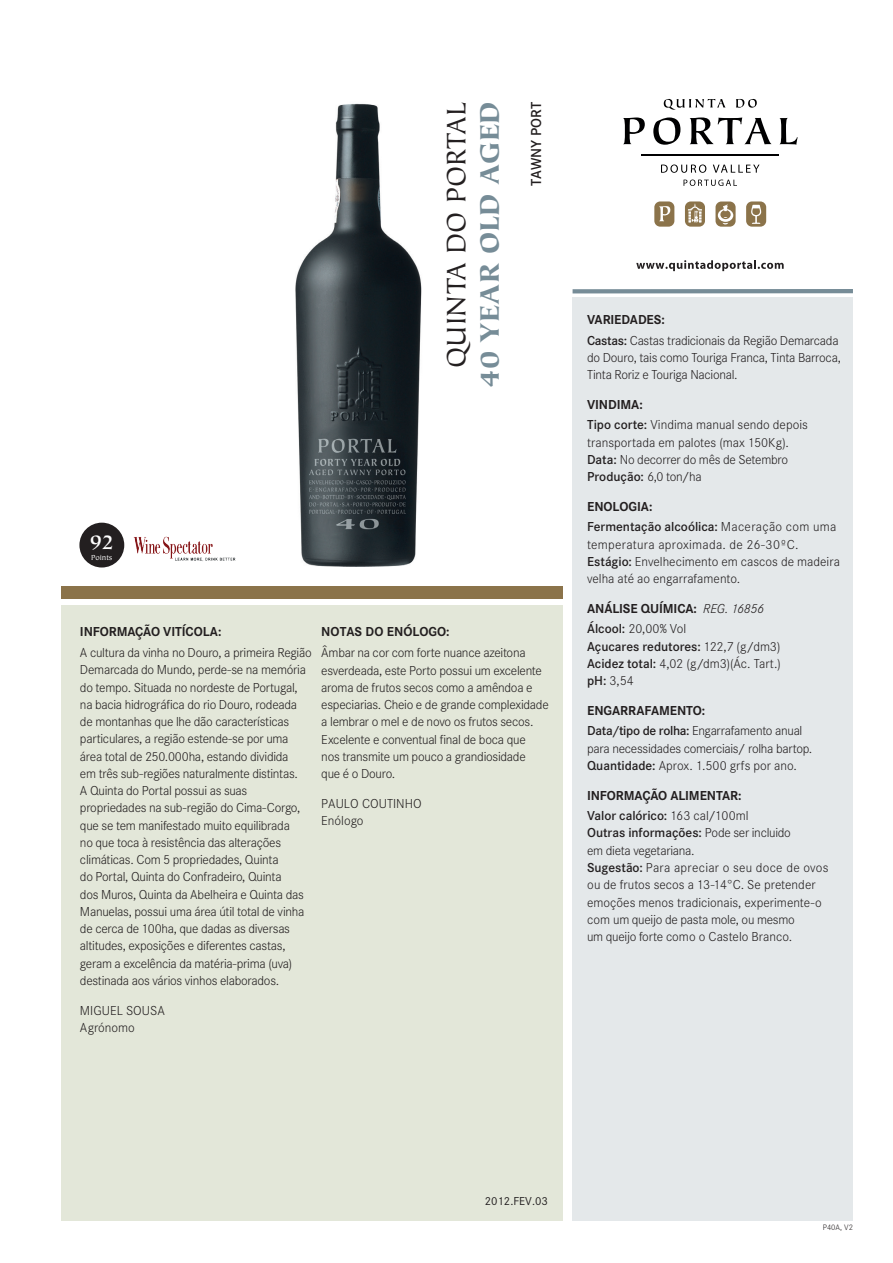
<style>
.page{position:relative;width:893px;height:1263px;background:#fff}
.page>*{position:absolute;margin:0;border:0;box-sizing:border-box;transform-origin:0 0}
.t1{font:30px "Tiepolo Std";color:#231f20}
.t2{font:900 30px "Tiepolo Std";color:#768c97}
.t3{font:700 22.5px "Tiepolo Std";color:#fff}
.t4{font:600 15px "Corporate S";color:#231f20}
.t5{font:300 13.5px/17.2px "Corporate S";letter-spacing:-.02em;color:#231f20}
.t6{font:300 13.5px/17.2px "Corporate S";color:#231f20}
.t7{font:700 13.5px/20.2px "Corporate S";letter-spacing:-.005em;color:#231f20}
.t8{font:600 13.5px/20.2px "Corporate S";color:#231f20}
.t9{font:12px "Corporate S";color:#231f20}
.t10{font:300 8.25px "Corporate S";color:#231f20}
.t11{font:8.1px "Tiepolo Std";color:#fff}
.s1{font-weight:700}
.s2{font-weight:600}
.s3{font-weight:300}
.s4{font-weight:300;font-style:italic}
</style>
<div class="page">
<div style="left:61px;top:605px;width:502px;height:615px;background:#e3e7d9"></div>
<div style="left:61px;top:586px;width:502px;height:12px;background:#8b734a"></div>
<hr style="left:573px;top:289px;width:280px;height:4px;background:#768c97">
<div style="left:573px;top:297px;width:280px;height:923px;background:#e4e8ea"></div>
<svg style="left:636px;top:260px;width:148px;height:11px"></svg>
<hr style="left:642px;top:154px;width:137px;height:1px;background:#000001">
<svg style="left:683px;top:180px;width:54px;height:6px"></svg>
<svg style="left:661px;top:164px;width:45px;height:9px"></svg>
<svg style="left:713px;top:165px;width:46px;height:8px"></svg>
<svg style="left:623px;top:99px;width:175px;height:46px"></svg>
<svg style="left:654px;top:201px;width:20px;height:26px"></svg>
<svg style="left:685px;top:201px;width:20px;height:26px"></svg>
<svg style="left:715px;top:201px;width:21px;height:26px"></svg>
<svg style="left:746px;top:201px;width:20px;height:26px"></svg>
<img style="left:295px;top:103px;width:127px;height:464px">
<img style="left:133px;top:536px;width:103px;height:25px">
<div style="left:79px;top:523px;width:45px;height:44px;background:#231f20;border-radius:50%"></div>
<h1 class="t1" style="left:440px;top:368px;width:267px;rotate:-90deg">QUINTA DO PORTAL</h1>
<h1 class="t2" style="left:473px;top:388px;width:287px;rotate:-90deg">40 YEAR OLD AGED</h1>
<p class="t4" style="left:528px;top:186px;width:86px;rotate:-90deg">TAWNY PORT</p>
<h2 class="t3" style="left:90px;top:530px;width:26px">92</h2>
<p class="t11" style="left:91px;top:553px;width:23px">Points</p>
<p class="t7" style="left:80px;top:622px;width:143px">INFORMAÇÃO VITÍCOLA:</p>
<p class="t5" style="left:80px;top:644px;width:233px">A cultura da vinha no Douro, a primeira Região Demarcada do Mundo, perde-se na memória do tempo. Situada no nordeste de Portugal, na bacia hidrográfica do rio Douro, rodeada de montanhas que lhe dão características particulares, a região estende-se por uma área total de 250.000ha, estando dividida<br>em três sub-regiões naturalmente distintas.<br>A Quinta do Portal possui as suas propriedades na sub-região do Cima-Corgo, que se tem manifestado muito equilibrada<br>no que toca à resistência das alterações climáticas. Com 5 propriedades, Quinta<br>do Portal, Quinta do Confradeiro, Quinta<br>dos Muros, Quinta da Abelheira e Quinta das Manuelas, possui uma área útil total de vinha de cerca de 100ha, que dadas as diversas altitudes, exposições e diferentes castas, geram a excelência da matéria-prima (uva) destinada aos vários vinhos elaborados.</p>
<p class="t6" style="left:80px;top:1002px;width:86px">MIGUEL SOUSA<br>Agrónomo</p>
<p class="t7" style="left:321px;top:621px;width:130px">NOTAS DO ENÓLOGO:</p>
<p class="t5" style="left:321px;top:644px;width:229px">Âmbar na cor com forte nuance azeitona esverdeada, este Porto possui um excelente aroma de frutos secos como a amêndoa e especiarias. Cheio e de grande complexidade a lembrar o mel e de novo os frutos secos.<br>Excelente e conventual final de boca que<br>nos transmite um pouco a grandiosidade<br>que é o Douro.</p>
<p class="t6" style="left:321px;top:795px;width:102px">PAULO COUTINHO<br>Enólogo</p>
<p class="t5" style="left:587px;top:310px;width:253px;line-height:20.2px"><span class="s1">VARIEDADES:<br></span><span class="s2">Castas:</span> Castas tradicionais da Região Demarcada</p>
<p class="t5" style="left:587px;top:349px;width:255px">do Douro, tais como Touriga Franca, Tinta Barroca,<br>Tinta Roriz e Touriga Nacional.</p>
<p class="t6" style="left:587px;top:395px;width:222px;line-height:20.2px"><span class="s1">VINDIMA:<br></span><span class="s2">Tipo corte:</span> Vindima manual sendo depois</p>
<p class="t5" style="left:587px;top:434px;width:203px;text-align:justify">transportada em palotes (max 150Kg).<br><span class="s2">Data:</span> No decorrer do mês de Setembro <span class="s2">Produção:</span> 6,0 ton/ha</p>
<p class="t8" style="left:587px;top:497px;width:251px"><span class="s1">ENOLOGIA:<br></span>Fermentação alcoólica: <span class="s3">Maceração com uma</span></p>
<p class="t6" style="left:587px;top:536px;width:254px">temperatura aproximada. de 26-30ºC.<br><span class="s2">Estágio:</span> Envelhecimento em cascos de madeira velha até ao engarrafamento.</p>
<p class="t7" style="left:587px;top:599px;width:178px">ANÁLISE QUÍMICA: <span class="s4">REG. 16856<br></span><span class="s2">Álcool:</span> <span class="s3">20,00% Vol</span></p>
<p class="t5" style="left:587px;top:638px;width:195px;text-align:justify"><span class="s2">Açucares redutores:</span> 122,7 (g/dm3)<br><span class="s2">Acidez total:</span> 4,02 (g/dm3)(Ác. Tart.) <span class="s2">pH:</span> 3,54</p>
<p class="t5" style="left:587px;top:701px;width:217px;line-height:20.2px"><span class="s1">ENGARRAFAMENTO:<br></span><span class="s2">Data/tipo de rolha:</span> Engarrafamento anual</p>
<p class="t5" style="left:587px;top:740px;width:227px">para necessidades comerciais/ rolha bartop.<br><span class="s2">Quantidade:</span> Aprox. 1.500 grfs por ano.</p>
<p class="t7" style="left:587px;top:786px;width:163px">INFORMAÇÃO ALIMENTAR:<br><span class="s2">Valor calórico:</span> <span class="s3">163 cal/100ml</span></p>
<p class="t6" style="left:587px;top:824px;width:243px"><span class="s2">Outras informações:</span> Pode ser incluido<br>em dieta vegetariana.<br><span class="s2">Sugestão:</span> Para apreciar o seu doce de ovos ou de frutos secos a 13-14°C. Se pretender emoções menos tradicionais, experimente-o com um queijo de pasta mole, ou mesmo<br>um queijo forte como o Castelo Branco.</p>
<p class="t9" style="left:485px;top:1194px;width:65px">2012.FEV.03</p>
<p class="t10" style="left:823px;top:1223px;width:32px">P40A, V2</p>
</div>
